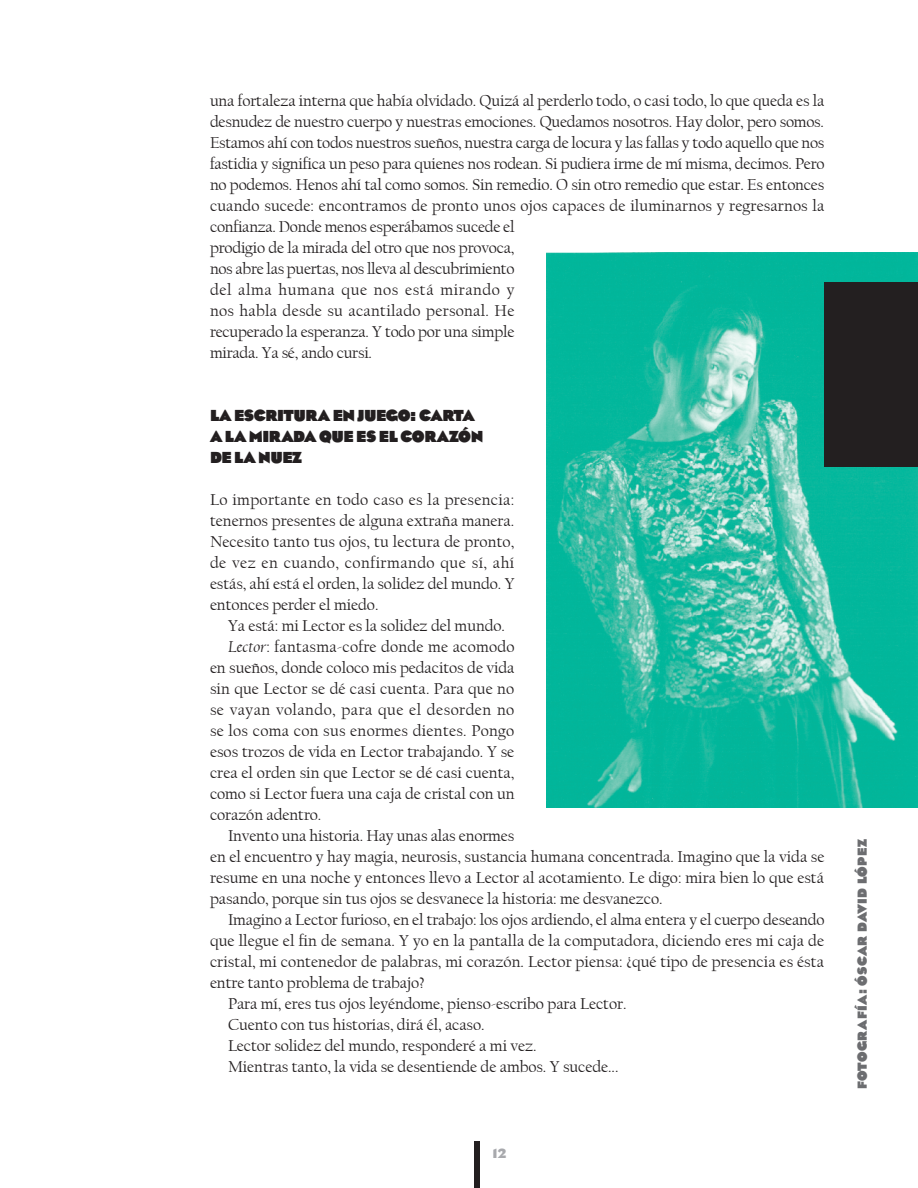
<style>
.page{position:relative;width:918px;height:1188px;background:#fff}
.page>*{position:absolute;margin:0;border:0;box-sizing:border-box;transform-origin:0 0}
.sin_sangria{font:16.5px/21px "Californian FB";letter-spacing:-.005em;color:#231f20;text-align:justify}
.t1{font:900 16.5px/21px "Eagle";letter-spacing:-.03em;color:#231f20}
.Cedula{font:900 13.5px "Eagle";letter-spacing:.025em;color:#6c6d70}
.t2{font:700 13.5px "Eagle";color:#a8a9ad}
.s1{font-style:italic}
</style>
<div class="page">
<div style="left:474px;top:1142px;width:6px;height:46px;background:#231f20"></div>
<img style="left:546px;top:252px;width:372px;height:555px">
<div style="left:825px;top:282px;width:93px;height:185px;background:#231f20"></div>
<p class="sin_sangria" style="left:210px;top:90px;width:616px;text-align:left">una fortaleza interna que había olvidado. Quizá al perderlo todo, o casi todo, lo que queda es la desnudez de nuestro cuerpo y nuestras emociones. Quedamos nosotros. Hay dolor, pero somos.<br>Estamos ahí con todos nuestros sueños, nuestra carga de locura y las fallas y todo aquello que nos fastidia y significa un peso para quienes nos rodean. Si pudiera irme de mí misma, decimos. Pero no podemos. Henos ahí tal como somos. Sin remedio. O sin otro remedio que estar. Es entonces cuando sucede: encontramos de pronto unos ojos capaces de iluminarnos y regresarnos la confianza. Donde menos esperábamos sucede el<br>prodigio de la mirada del otro que nos provoca,<br>nos abre las puertas, nos lleva al descubrimiento<br>del alma humana que nos está mirando y<br>nos habla desde su acantilado personal. He<br>recuperado la esperanza. Y todo por una simple<br>mirada. Ya sé, ando cursi.</p>
<p class="t1" style="left:210px;top:405px;width:275px">LA ESCRITURA EN JUEGO: CARTA<br>A LA MIRADA QUE ES EL CORAZÓN<br>DE LA NUEZ</p>
<p class="sin_sangria" style="left:210px;top:489px;width:306px">Lo importante en todo caso es la presencia: tenernos presentes de alguna extraña manera.<br>Necesito tanto tus ojos, tu lectura de pronto, de vez en cuando, confirmando que sí, ahí estás, ahí está el orden, la solidez del mundo. Y entonces perder el miedo.</p>
<p class="sin_sangria" style="left:228px;top:615px;width:279px">Ya está: mi Lector es la solidez del mundo.</p>
<p class="sin_sangria" style="left:210px;top:636px;width:306px;text-indent:18px"><span class="s1">Lector</span>: fantasma-cofre donde me acomodo en sueños, donde coloco mis pedacitos de vida sin que Lector se dé casi cuenta. Para que no se vayan volando, para que el desorden no se los coma con sus enormes dientes. Pongo esos trozos de vida en Lector trabajando. Y se crea el orden sin que Lector se dé casi cuenta, como si Lector fuera una caja de cristal con un corazón adentro.</p>
<p class="sin_sangria" style="left:210px;top:825px;width:616px;text-align:left;text-indent:18px">Invento una historia. Hay unas alas enormes<br>en el encuentro y hay magia, neurosis, sustancia humana concentrada. Imagino que la vida se resume en una noche y entonces llevo a Lector al acotamiento. Le digo: mira bien lo que está pasando, porque sin tus ojos se desvanece la historia: me desvanezco.</p>
<p class="sin_sangria" style="left:210px;top:909px;width:616px;text-indent:18px">Imagino a Lector furioso, en el trabajo: los ojos ardiendo, el alma entera y el cuerpo deseando que llegue el fin de semana. Y yo en la pantalla de la computadora, diciendo eres mi caja de cristal, mi contenedor de palabras, mi corazón. Lector piensa: ¿qué tipo de presencia es ésta entre tanto problema de trabajo?</p>
<p class="sin_sangria" style="left:228px;top:993px;width:400px">Para mí, eres tus ojos leyéndome, pienso-escribo para Lector.</p>
<p class="sin_sangria" style="left:228px;top:1014px;width:258px">Cuento con tus historias, dirá él, acaso.</p>
<p class="sin_sangria" style="left:228px;top:1035px;width:310px">Lector solidez del mundo, responderé a mi vez.</p>
<p class="sin_sangria" style="left:228px;top:1056px;width:392px">Mientras tanto, la vida se desentiende de ambos. Y sucede...</p>
<p class="t2" style="left:492px;top:1146px;width:15px">12</p>
<p class="Cedula" style="left:854px;top:1089px;width:252px;rotate:-90deg">FOTOGRAFÍA: ÓSCAR DAVID LÓPEZ</p>
</div>
